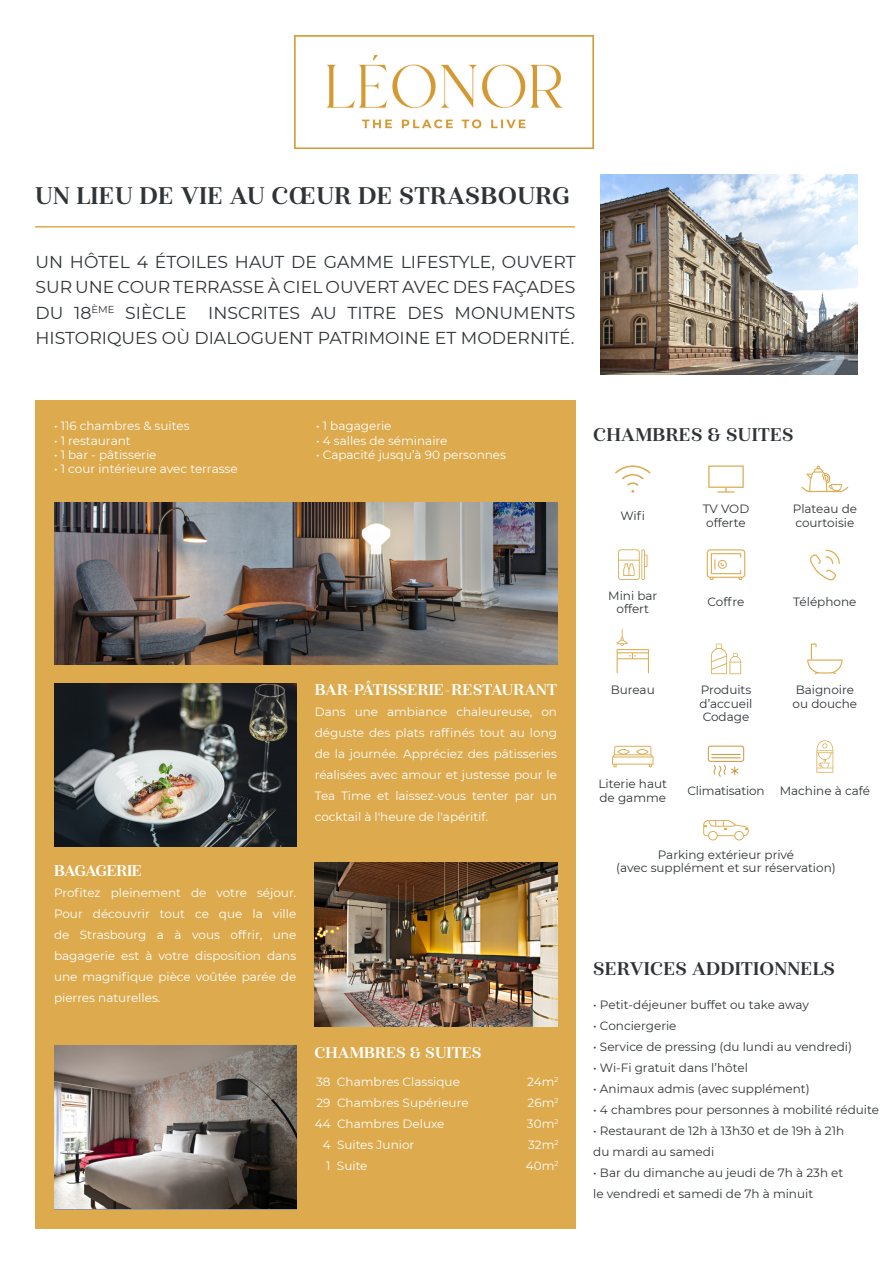
<style>
.page{position:relative;width:893px;height:1263px;background:#fff}
.page>*{position:absolute;margin:0;border:0;box-sizing:border-box;transform-origin:0 0}
.t1{font:700 25.5px "Isabel";letter-spacing:.01em;color:#303436}
.t2{font:700 19.5px "Isabel";letter-spacing:.01em;color:#303436}
.t3{font:17.25px/25.5px "Montserrat";color:#303436;text-align:justify}
.t4{font:700 16.5px "Isabel";color:#fff}
.t5{font:700 16.5px "Isabel";letter-spacing:-.045em;color:#fff}
.t6{font:12px/21px "Montserrat";color:#fff;text-align:justify}
.t7{font:12px/13.5px "Montserrat";color:#303436}
.t8{font:12px "Montserrat";letter-spacing:-.02em;color:#303436}
</style>
<div class="page">
<div style="left:35px;top:400px;width:540px;height:829px;background:#ddaa4e"></div>
<img style="left:601px;top:174px;width:257px;height:201px">
<hr style="left:35px;top:226px;width:540px;height:2px;background:#ddaa4e">
<img style="left:54px;top:503px;width:503px;height:162px">
<img style="left:54px;top:683px;width:242px;height:163px">
<img style="left:54px;top:1045px;width:242px;height:164px">
<img style="left:295px;top:35px;width:299px;height:114px">
<img style="left:315px;top:863px;width:243px;height:164px">
<svg style="left:807px;top:643px;width:35px;height:31px"></svg>
<svg style="left:816px;top:740px;width:17px;height:33px"></svg>
<svg style="left:617px;top:629px;width:32px;height:44px"></svg>
<svg style="left:618px;top:549px;width:29px;height:31px"></svg>
<svg style="left:810px;top:550px;width:30px;height:30px"></svg>
<svg style="left:711px;top:644px;width:30px;height:30px"></svg>
<svg style="left:707px;top:549px;width:38px;height:31px"></svg>
<svg style="left:612px;top:746px;width:41px;height:21px"></svg>
<svg style="left:801px;top:465px;width:47px;height:27px"></svg>
<svg style="left:708px;top:465px;width:36px;height:28px"></svg>
<svg style="left:615px;top:465px;width:35px;height:28px"></svg>
<svg style="left:707px;top:745px;width:38px;height:32px"></svg>
<svg style="left:703px;top:820px;width:46px;height:20px"></svg>
<h1 class="t1" style="left:35px;top:179px;width:537px">UN LIEU DE VIE AU CŒUR DE STRASBOURG</h1>
<h3 class="t3" style="left:36px;top:248px;width:542px">UN HÔTEL 4 ÉTOILES HAUT DE GAMME LIFESTYLE, OUVERT SUR UNE COUR TERRASSE À CIEL OUVERT AVEC DES FAÇADES DU 18<sup>ÈME</sup> SIÈCLE</h3>
<h3 class="t3" style="left:35px;top:299px;width:542px;text-align:right">INSCRITES AU TITRE DES MONUMENTS<br>HISTORIQUES OÙ DIALOGUENT PATRIMOINE ET MODERNITÉ.</h3>
<p class="t6" style="left:54px;top:415px;width:137px">• 116 chambres &amp; suites</p>
<p class="t6" style="left:54px;top:429px;width:78px">• 1 restaurant</p>
<p class="t6" style="left:54px;top:444px;width:104px">• 1 bar - pâtisserie</p>
<p class="t6" style="left:54px;top:458px;width:185px">• 1 cour intérieure avec terrasse</p>
<p class="t6" style="left:316px;top:415px;width:77px">• 1 bagagerie</p>
<p class="t6" style="left:316px;top:429px;width:133px">• 4 salles de séminaire</p>
<p class="t6" style="left:316px;top:444px;width:191px">• Capacité jusqu’à 90 personnes</p>
<h3 class="t5" style="left:54px;top:860px;width:90px">BAGAGERIE</h3>
<p class="t6" style="left:54px;top:882px;width:244px">Profitez pleinement de votre séjour.<br>Pour découvrir tout ce que la ville de Strasbourg a à vous offrir, une bagagerie est à votre disposition dans une magnifique pièce voûtée parée de pierres naturelles.</p>
<h3 class="t4" style="left:315px;top:679px;width:244px">BAR- PÂTISSERIE - RESTAURANT</h3>
<p class="t6" style="left:315px;top:701px;width:244px">Dans une ambiance chaleureuse, on déguste des plats raffinés tout au long de la journée. Appréciez des pâtisseries réalisées avec amour et justesse pour le Tea Time et laissez-vous tenter par un cocktail à l'heure de l'apéritif.</p>
<h3 class="t4" style="left:315px;top:1042px;width:168px">CHAMBRES &amp; SUITES</h3>
<p class="t6" style="left:337px;top:1071px;width:124px">Chambres Classique</p>
<p class="t6" style="left:527px;top:1071px;width:33px">24m<sup>2</sup></p>
<p class="t6" style="left:337px;top:1092px;width:133px">Chambres Supérieure</p>
<p class="t6" style="left:528px;top:1092px;width:32px">26m<sup>2</sup></p>
<p class="t6" style="left:337px;top:1113px;width:109px">Chambres Deluxe</p>
<p class="t6" style="left:527px;top:1113px;width:33px">30m<sup>2</sup></p>
<p class="t6" style="left:337px;top:1134px;width:79px">Suites Junior</p>
<p class="t6" style="left:528px;top:1134px;width:32px">32m<sup>2</sup></p>
<p class="t6" style="left:337px;top:1155px;width:32px">Suite</p>
<p class="t6" style="left:526px;top:1155px;width:34px">40m<sup>2</sup></p>
<p class="t6" style="left:315px;top:1071px;width:17px;text-align:right">38<br>29<br>44<br>4<br>1</p>
<h2 class="t2" style="left:593px;top:422px;width:202px">CHAMBRES &amp; SUITES</h2>
<p class="t7" style="left:620px;top:508px;width:26px">Wifi</p>
<p class="t7" style="left:608px;top:588px;width:51px;text-align:center">Mini bar offert</p>
<p class="t7" style="left:703px;top:502px;width:48px">TV VOD offerte</p>
<p class="t7" style="left:708px;top:595px;width:38px">Coffre</p>
<p class="t7" style="left:793px;top:502px;width:66px">Plateau de courtoisie</p>
<p class="t7" style="left:793px;top:595px;width:65px">Téléphone</p>
<p class="t7" style="left:611px;top:683px;width:46px">Bureau</p>
<p class="t7" style="left:700px;top:683px;width:54px;text-align:justify">Produits d’accueil Codage</p>
<p class="t7" style="left:793px;top:683px;width:66px">Baignoire ou douche</p>
<p class="t7" style="left:598px;top:777px;width:70px">Literie haut de gamme</p>
<p class="t8" style="left:687px;top:783px;width:79px">Climatisation</p>
<p class="t7" style="left:780px;top:783px;width:92px">Machine à café</p>
<p class="t7" style="left:616px;top:847px;width:221px;text-align:center">Parking extérieur privé<br>(avec supplément et sur réservation)</p>
<h2 class="t2" style="left:593px;top:956px;width:243px">SERVICES ADDITIONNELS</h2>
<p class="t7" style="left:593px;top:997px;width:217px">• Petit-déjeuner buffet ou take away</p>
<p class="t7" style="left:593px;top:1018px;width:85px">• Conciergerie</p>
<p class="t7" style="left:593px;top:1039px;width:260px">• Service de pressing (du lundi au vendredi)</p>
<p class="t7" style="left:593px;top:1060px;width:156px">• Wi-Fi gratuit dans l’hôtel</p>
<p class="t7" style="left:593px;top:1081px;width:218px">• Animaux admis (avec supplément)</p>
<p class="t7" style="left:593px;top:1102px;width:287px">• 4 chambres pour personnes à mobilité réduite</p>
<p class="t7" style="left:593px;top:1119px;width:252px;line-height:21px">• Restaurant de 12h à 13h30 et de 19h à 21h du mardi au samedi</p>
<p class="t7" style="left:593px;top:1161px;width:252px;line-height:21px">• Bar du dimanche au jeudi de 7h à 23h et le vendredi et samedi de 7h à minuit</p>
</div>
